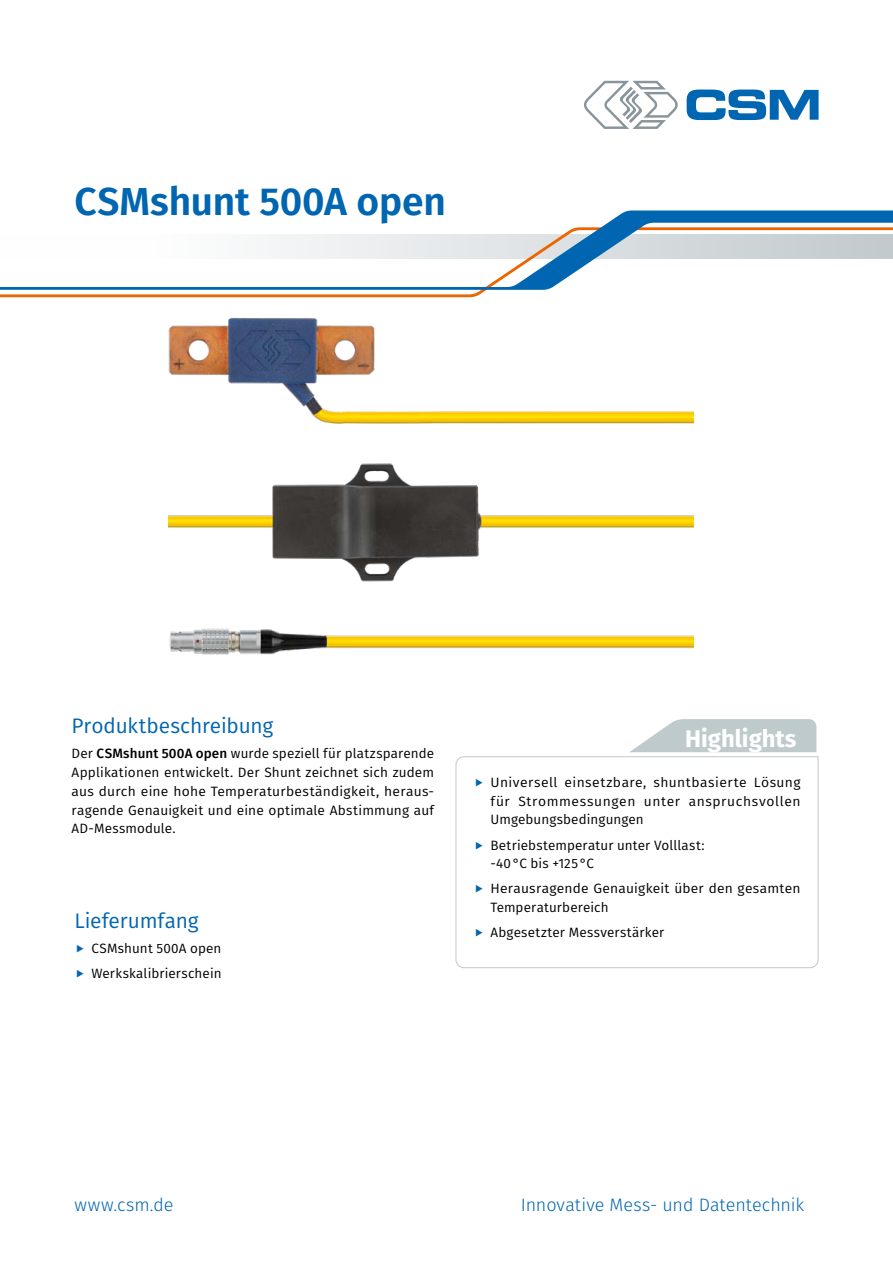
<style>
.page{position:relative;width:893px;height:1263px;background:#fff}
.page>*{position:absolute;margin:0;border:0;box-sizing:border-box;transform-origin:0 0}
.Titelseite_Produktna{font:600 39px "Fira Sans";letter-spacing:-.005em;color:#0066b1}
.Highlights{font:700 24px "Fira Sans";color:#fff}
.t1{font:21px "Fira Sans";letter-spacing:-.005em;color:#0066b1}
.t2{font:300 18px "Fira Sans";color:#0066b1}
.Text{font:13.5px/18.8px "Fira Sans";letter-spacing:.015em;color:#000;text-align:justify}
.s1{font-weight:500}
</style>
<div class="page">
<img style="left:168px;top:318px;width:525px;height:337px">
<svg style="left:455px;top:756px;width:364px;height:213px"></svg>
<svg style="left:630px;top:719px;width:186px;height:33px;background:#c7d0d2"></svg>
<svg style="left:584px;top:81px;width:94px;height:48px"></svg>
<svg style="left:687px;top:90px;width:132px;height:30px"></svg>
<svg style="left:0;top:290px;width:486px;height:7px"></svg>
<svg style="left:0;top:210px;width:893px;height:80px"></svg>
<svg style="left:476px;top:779px;width:7px;height:7px"></svg>
<svg style="left:476px;top:841px;width:7px;height:8px"></svg>
<svg style="left:476px;top:885px;width:7px;height:8px"></svg>
<svg style="left:476px;top:929px;width:7px;height:8px"></svg>
<p class="Titelseite_Produktna" style="left:74px;top:169px;width:373px">CSMshunt 500A open</p>
<p class="t1" style="left:72px;top:710px;width:203px">Produktbeschreibung</p>
<p class="Text" style="left:72px;top:744px;width:364px">Der <span class="s1">CSMshunt 500A open</span> wurde speziell für platzsparende Applikationen entwickelt. Der Shunt zeichnet sich zudem aus durch eine hohe Temperaturbeständigkeit, heraus&shy;ragende Genauigkeit und eine optimale Abstimmung auf AD-Messmodule.</p>
<p class="t1" style="left:74px;top:904px;width:126px">Lieferumfang</p>
<p class="Text" style="left:91px;top:938px;width:131px">CSMshunt 500A open</p>
<p class="Text" style="left:91px;top:963px;width:132px">Werkskalibrierschein</p>
<p class="Highlights" style="left:685px;top:718px;width:113px">Highlights</p>
<p class="Text" style="left:490px;top:772px;width:312px">Universell einsetzbare, shuntbasierte Lösung für Strommessungen unter anspruchsvollen Umgebungsbedingungen</p>
<p class="Text" style="left:490px;top:835px;width:216px">Betriebstemperatur unter Volllast: -40°C bis +125°C</p>
<p class="Text" style="left:490px;top:879px;width:312px">Herausragende Genauigkeit über den gesamten<br>Temperaturbereich</p>
<p class="Text" style="left:490px;top:923px;width:175px">Abgesetzter Messverstärker</p>
<h3 class="t2" style="left:74px;top:1192px;width:101px">www.csm.de</h3>
<h3 class="t2" style="left:521px;top:1192px;width:285px">Innovative Mess- und Datentechnik</h3>
</div>
